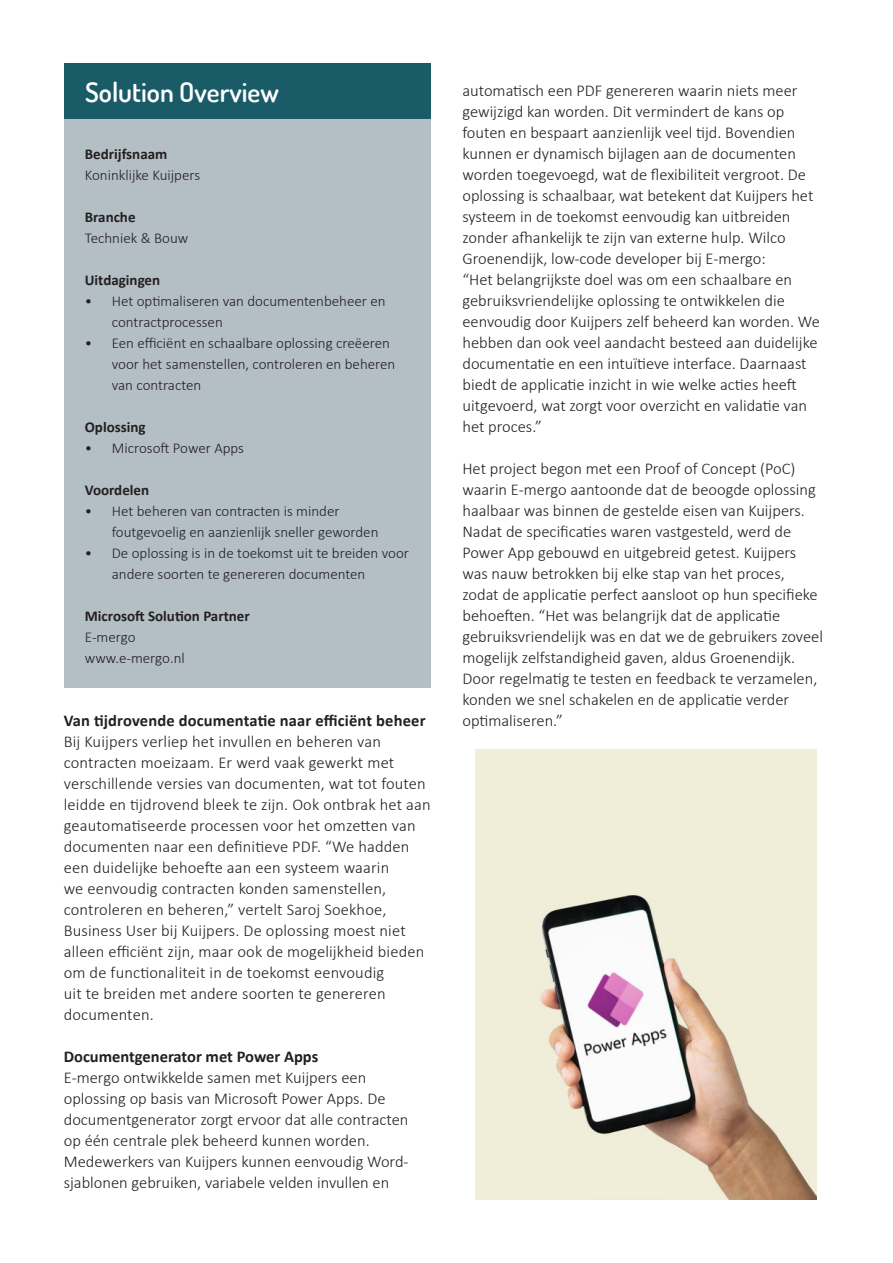
<style>
.page{position:relative;width:893px;height:1263px;background:#fff}
.page>*{position:absolute;margin:0;border:0;box-sizing:border-box;transform-origin:0 0}
.t1{font:600 27px "Dosis";color:#fff}
.t2{font:300 16.5px/21px "Calibri";color:#231f20}
.t3{font:700 16.5px "Calibri";color:#231f20}
.t4{font:300 15px/21px "Calibri";color:#231f20}
.t5{font:700 15px "Calibri";color:#231f20}
</style>
<div class="page">
<div style="left:64px;top:64px;width:367px;height:623px;background:#b3bec5"></div>
<div style="left:64px;top:64px;width:367px;height:55px;background:#195c68"></div>
<img style="left:475px;top:750px;width:341px;height:449px">
<h1 class="t1" style="left:85px;top:82px;width:195px">Solution Overview</h1>
<p class="t5" style="left:85px;top:143px;width:84px">Bedrijfsnaam</p>
<p class="t4" style="left:85px;top:166px;width:117px">Koninklijke Kuijpers</p>
<p class="t5" style="left:85px;top:206px;width:52px">Branche</p>
<p class="t4" style="left:85px;top:229px;width:105px">Techniek &amp; Bouw</p>
<p class="t5" style="left:85px;top:269px;width:77px">Uitdagingen</p>
<p class="t4" style="left:112px;top:292px;width:275px;text-indent:-27px">• Het optimaliseren van documentenbeheer en contractprocessen</p>
<p class="t4" style="left:112px;top:334px;width:285px;text-indent:-27px">• Een efficiënt en schaalbare oplossing creëeren voor het samenstellen, controleren en beheren van contracten</p>
<p class="t5" style="left:85px;top:416px;width:62px">Oplossing</p>
<p class="t4" style="left:85px;top:439px;width:161px">• Microsoft Power Apps</p>
<p class="t5" style="left:85px;top:479px;width:66px">Voordelen</p>
<p class="t4" style="left:112px;top:502px;width:268px;text-indent:-27px">• Het beheren van contracten is minder foutgevoelig en aanzienlijk sneller geworden</p>
<p class="t4" style="left:112px;top:544px;width:299px;text-indent:-27px">• De oplossing is in de toekomst uit te breiden voor andere soorten te genereren documenten</p>
<p class="t5" style="left:85px;top:605px;width:166px">Microsoft Solution Partner</p>
<p class="t4" style="left:85px;top:628px;width:101px">E-mergo www.e-mergo.nl</p>
<p class="t3" style="left:64px;top:709px;width:363px">Van tijdrovende documentatie naar efficiënt beheer</p>
<p class="t2" style="left:64px;top:732px;width:368px">Bij Kuijpers verliep het invullen en beheren van contracten moeizaam. Er werd vaak gewerkt met verschillende versies van documenten, wat tot fouten leidde en tijdrovend bleek te zijn. Ook ontbrak het aan geautomatiseerde processen voor het omzetten van documenten naar een definitieve PDF. “We hadden een duidelijke behoefte aan een systeem waarin<br>we eenvoudig contracten konden samenstellen, controleren en beheren,” vertelt Saroj Soekhoe, Business User bij Kuijpers. De oplossing moest niet alleen efficiënt zijn, maar ook de mogelijkheid bieden om de functionaliteit in de toekomst eenvoudig<br>uit te breiden met andere soorten te genereren documenten.</p>
<p class="t3" style="left:64px;top:1045px;width:256px">Documentgenerator met Power Apps</p>
<p class="t2" style="left:64px;top:1068px;width:346px">E-mergo ontwikkelde samen met Kuijpers een oplossing op basis van Microsoft Power Apps. De documentgenerator zorgt ervoor dat alle contracten op één centrale plek beheerd kunnen worden.<br>Medewerkers van Kuijpers kunnen eenvoudig Word&shy;sjablonen gebruiken, variabele velden invullen en</p>
<p class="t2" style="left:462px;top:80px;width:359px">automatisch een PDF genereren waarin niets meer gewijzigd kan worden. Dit vermindert de kans op fouten en bespaart aanzienlijk veel tijd. Bovendien kunnen er dynamisch bijlagen aan de documenten worden toegevoegd, wat de flexibiliteit vergroot. De oplossing is schaalbaar, wat betekent dat Kuijpers het systeem in de toekomst eenvoudig kan uitbreiden zonder afhankelijk te zijn van externe hulp. Wilco Groenendijk, low-code developer bij E-mergo:<br>“Het belangrijkste doel was om een schaalbare en gebruiksvriendelijke oplossing te ontwikkelen die eenvoudig door Kuijpers zelf beheerd kan worden. We hebben dan ook veel aandacht besteed aan duidelijke documentatie en een intuïtieve interface. Daarnaast biedt de applicatie inzicht in wie welke acties heeft uitgevoerd, wat zorgt voor overzicht en validatie van het proces.”</p>
<p class="t2" style="left:462px;top:458px;width:362px">Het project begon met een Proof of Concept (PoC) waarin E-mergo aantoonde dat de beoogde oplossing haalbaar was binnen de gestelde eisen van Kuijpers.<br>Nadat de specificaties waren vastgesteld, werd de Power App gebouwd en uitgebreid getest. Kuijpers was nauw betrokken bij elke stap van het proces, zodat de applicatie perfect aansloot op hun specifieke behoeften. “Het was belangrijk dat de applicatie gebruiksvriendelijk was en dat we de gebruikers zoveel mogelijk zelfstandigheid gaven, aldus Groenendijk.<br>Door regelmatig te testen en feedback te verzamelen, konden we snel schakelen en de applicatie verder optimaliseren.”</p>
</div>
